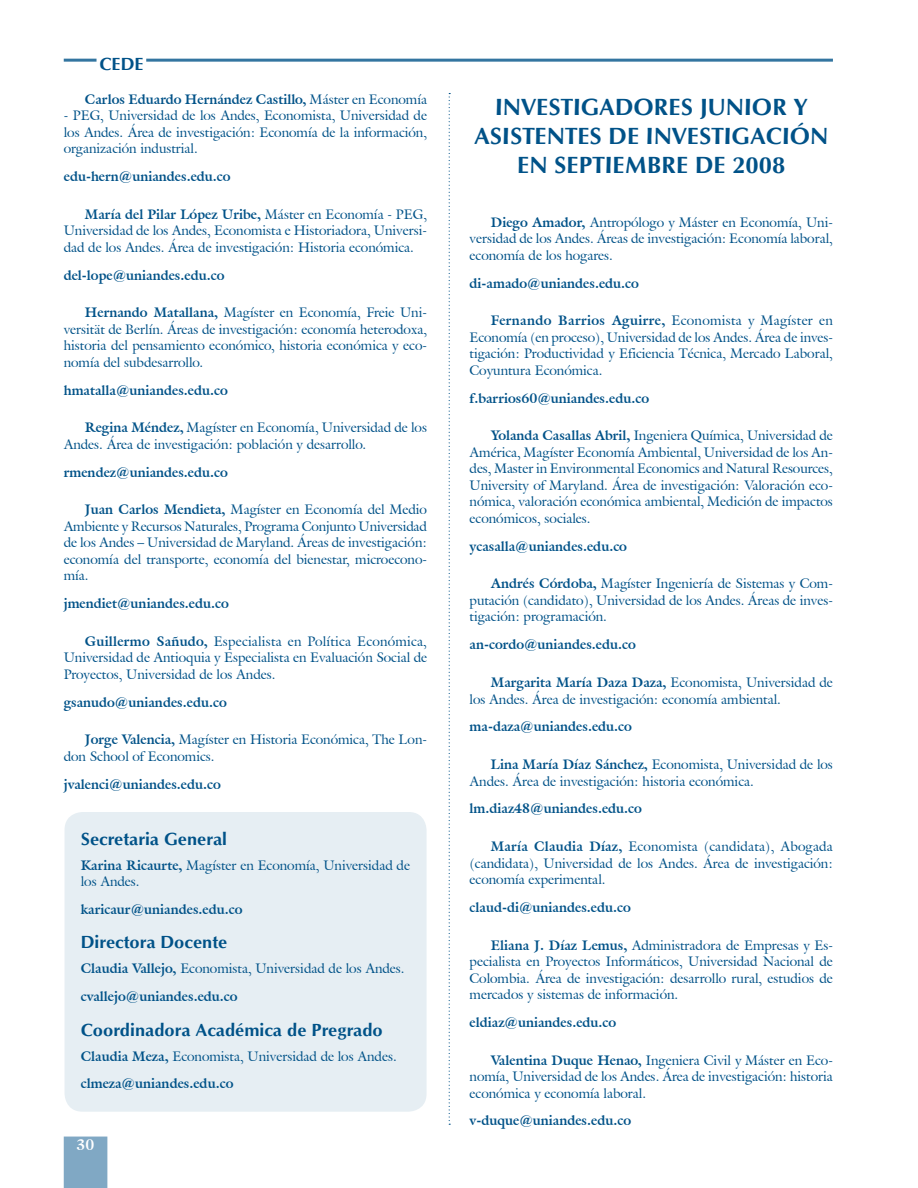
<style>
.page{position:relative;width:918px;height:1188px;background:#fff}
.page>*{position:absolute;margin:0;border:0;box-sizing:border-box;transform-origin:0 0}
.t1{font:700 24px/28.8px "Optimum";color:#005288}
.t2{font:700 18px "Optimum";color:#005288}
.t3{font:700 15px "Galliard IT Cby BT";color:#fff}
.t4{font:13.5px/16.5px "Galliard IT Cby BT";color:#005288;text-align:justify}
.t5{font:700 13.5px/27.8px "Galliard IT Cby BT";color:#005288}
.s1{font-weight:400}
.s2{font-weight:700}
</style>
<div class="page">
<div style="left:64px;top:1137px;width:43px;height:51px;background:#80a8c4"></div>
<hr style="left:64px;top:59px;width:33px;height:3px;background:#3375a0">
<hr style="left:146px;top:59px;width:687px;height:3px;background:#3375a0">
<div style="left:65px;top:812px;width:362px;height:300px;background:#e6eef3;border-radius:18px"></div>
<svg style="left:449px;top:93px;width:1px;height:1032px"></svg>
<h2 class="t2" style="left:99px;top:53px;width:46px">CEDE</h2>
<p class="t5" style="left:85px;top:85px;width:344px">Carlos Eduardo Hernández Castillo, <span class="s1">Máster en Economía</span></p>
<p class="t4" style="left:64px;top:107px;width:365px">- PEG, Universidad de los Andes, Economista, Universidad de los Andes. Área de investigación: Economía de la información, organización industrial.</p>
<p class="t5" style="left:64px;top:162px;width:168px">edu-hern@uniandes.edu.co</p>
<p class="t4" style="left:64px;top:206px;width:365px;text-indent:21px"><span class="s2">María del Pilar López Uribe,</span> Máster en Economía - PEG, Universidad de los Andes, Economista e Historiadora, Universi&shy;dad de los Andes. Área de investigación: Historia económica.</p>
<p class="t5" style="left:64px;top:261px;width:162px">del-lope@uniandes.edu.co</p>
<p class="t4" style="left:64px;top:304px;width:365px;text-indent:21px"><span class="s2">Hernando Matallana,</span> Magíster en Economía, Freie Uni&shy;versität de Berlín. Áreas de investigación: economía heterodoxa, historia del pensamiento económico, historia económica y eco&shy;nomía del subdesarrollo.</p>
<p class="t5" style="left:64px;top:376px;width:166px">hmatalla@uniandes.edu.co</p>
<p class="t4" style="left:64px;top:419px;width:365px;text-indent:21px"><span class="s2">Regina Méndez,</span> Magíster en Economía, Universidad de los<br>Andes. Área de investigación: población y desarrollo.</p>
<p class="t5" style="left:64px;top:458px;width:166px">rmendez@uniandes.edu.co</p>
<p class="t4" style="left:64px;top:501px;width:365px;text-indent:21px"><span class="s2">Juan Carlos Mendieta,</span> Magíster en Economía del Medio Ambiente y Recursos Naturales, Programa Conjunto Universidad de los Andes – Universidad de Maryland. Áreas de investigación: economía del transporte, economía del bienestar, microecono&shy;mía.</p>
<p class="t5" style="left:64px;top:590px;width:167px">jmendiet@uniandes.edu.co</p>
<p class="t4" style="left:64px;top:633px;width:365px;text-indent:21px"><span class="s2">Guillermo Sañudo,</span> Especialista en Política Económica, Universidad de Antioquia y Especialista en Evaluación Social de Proyectos, Universidad de los Andes.</p>
<p class="t5" style="left:64px;top:688px;width:165px">gsanudo@uniandes.edu.co</p>
<p class="t4" style="left:64px;top:731px;width:365px;text-indent:21px"><span class="s2">Jorge Valencia,</span> Magíster en Historia Económica, The Lon&shy;don School of Economics.</p>
<p class="t5" style="left:64px;top:770px;width:159px">jvalenci@uniandes.edu.co</p>
<h2 class="t2" style="left:81px;top:828px;width:148px">Secretaria General</h2>
<p class="t4" style="left:81px;top:857px;width:331px"><span class="s2">Karina Ricaurte,</span> Magíster en Economía, Universidad de los Andes.</p>
<p class="t5" style="left:81px;top:895px;width:163px">karicaur@uniandes.edu.co</p>
<h2 class="t2" style="left:81px;top:932px;width:148px">Directora Docente</h2>
<p class="t5" style="left:81px;top:955px;width:325px">Claudia Vallejo, <span class="s1">Economista, Universidad de los Andes. </span>cvallejo@uniandes.edu.co</p>
<h2 class="t2" style="left:81px;top:1019px;width:304px">Coordinadora Académica de Pregrado</h2>
<p class="t5" style="left:81px;top:1042px;width:318px">Claudia Meza, <span class="s1">Economista, Universidad de los Andes. </span>clmeza@uniandes.edu.co</p>
<p class="t3" style="left:77px;top:1135px;width:19px">30</p>
<h1 class="t1" style="left:495px;top:93px;width:24px">Investigadores</h1>
<h1 class="t1" style="left:700px;top:93px;width:16px">junior</h1>
<h1 class="t1" style="left:794px;top:93px;width:13px">y</h1>
<h1 class="t1" style="left:474px;top:122px;width:14px">asistentes</h1>
<h1 class="t1" style="left:517px;top:122px;width:270px;text-indent:92px">de investigación<br>en SEPTIEMBRE de 2008</h1>
<p class="t4" style="left:470px;top:214px;width:365px;text-indent:21px"><span class="s2">Diego Amador,</span> Antropólogo y Máster en Economía, Uni&shy;versidad de los Andes. Áreas de investigación: Economía laboral, economía de los hogares.</p>
<p class="t5" style="left:470px;top:269px;width:171px">di-amado@uniandes.edu.co</p>
<p class="t4" style="left:470px;top:312px;width:365px;text-indent:21px"><span class="s2">Fernando Barrios Aguirre,</span> Economista y Magíster en Economía (en proceso), Universidad de los Andes. Área de inves&shy;tigación: Productividad y Eficiencia Técnica, Mercado Laboral, Coyuntura Económica.</p>
<p class="t5" style="left:470px;top:384px;width:181px">f.barrios60@uniandes.edu.co</p>
<p class="t4" style="left:470px;top:427px;width:365px;text-indent:21px"><span class="s2">Yolanda Casallas Abril,</span> Ingeniera Química, Universidad de América, Magíster Economía Ambiental, Universidad de los An&shy;des, Master in Environmental Economics and Natural Resources, University of Maryland. Área de investigación: Valoración eco&shy;nómica, valoración económica ambiental, Medición de impactos económicos, sociales.</p>
<p class="t5" style="left:470px;top:532px;width:159px">ycasalla@uniandes.edu.co</p>
<p class="t4" style="left:470px;top:575px;width:365px;text-indent:21px"><span class="s2">Andrés Córdoba,</span> Magíster Ingeniería de Sistemas y Com&shy;putación (candidato), Universidad de los Andes. Áreas de inves&shy;tigación: programación.</p>
<p class="t5" style="left:470px;top:631px;width:168px">an-cordo@uniandes.edu.co</p>
<p class="t4" style="left:470px;top:674px;width:365px;text-indent:21px"><span class="s2">Margarita María Daza Daza,</span> Economista, Universidad de los Andes. Área de investigación: economía ambiental.</p>
<p class="t5" style="left:470px;top:713px;width:164px">ma-daza@uniandes.edu.co</p>
<p class="t4" style="left:470px;top:756px;width:365px;text-indent:21px"><span class="s2">Lina María Díaz Sánchez,</span> Economista, Universidad de los<br>Andes. Área de investigación: historia económica.</p>
<p class="t5" style="left:470px;top:795px;width:174px">lm.diaz48@uniandes.edu.co</p>
<p class="t4" style="left:470px;top:838px;width:365px;text-indent:21px"><span class="s2">María Claudia Díaz,</span> Economista (candidata), Abogada (candidata), Universidad de los Andes. Área de investigación: economía experimental.</p>
<p class="t5" style="left:470px;top:893px;width:163px">claud-di@uniandes.edu.co</p>
<p class="t4" style="left:470px;top:937px;width:365px;text-indent:21px"><span class="s2">Eliana J. Díaz Lemus,</span> Administradora de Empresas y Es&shy;pecialista en Proyectos Informáticos, Universidad Nacional de Colombia. Área de investigación: desarrollo rural, estudios de mercados y sistemas de información.</p>
<p class="t5" style="left:470px;top:1008px;width:148px">eldiaz@uniandes.edu.co</p>
<p class="t4" style="left:470px;top:1052px;width:365px;text-indent:21px"><span class="s2">Valentina Duque Henao,</span> Ingeniera Civil y Máster en Eco&shy;nomía, Universidad de los Andes. Área de investigación: historia económica y economía laboral.</p>
<p class="t5" style="left:470px;top:1107px;width:163px">v-duque@uniandes.edu.co</p>
</div>
